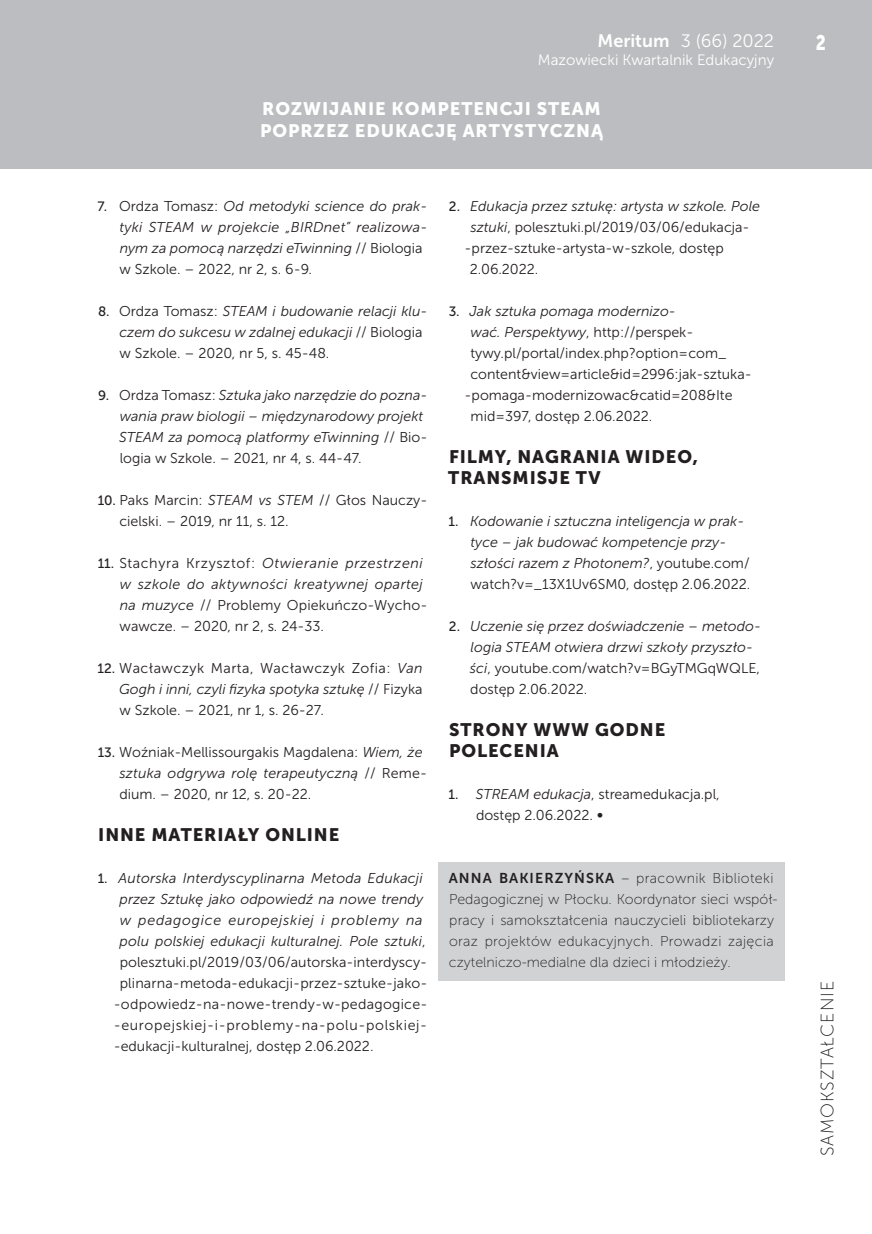
<style>
.page{position:relative;width:872px;height:1234px;background:#fff}
.page>*{position:absolute;margin:0;border:0;box-sizing:border-box;transform-origin:0 0}
.t1{font:21px "Museo Sans 900";color:#fff;scale:.8 1}
.t2{font:18px/21px "Museo Sans 900";letter-spacing:.05em;color:#231f20}
.t3{font:18px/21.6px "Museo Sans 900";letter-spacing:.05em;color:#fff}
.t4{font:18px "Museo Sans 300";color:#fff}
.t5{font:18px "Museo Sans 100";letter-spacing:.05em;color:#231f20}
.t6{font:15px "Museo Sans 300";color:#fff}
.t7{font:italic 14.25px/21px "Museo Sans 300";color:#231f20}
.t8{font:14.25px/21px "Museo Sans 300";color:#231f20}
.t9{font:14.25px/21px "Museo Sans 100";letter-spacing:.01em;color:#231f20}
.t10{font:14.25px "Museo Sans 300";letter-spacing:.045em;color:#231f20}
.t11{font:14.25px "Museo Sans 300";letter-spacing:.02em;color:#231f20}
.t12{font:italic 14.25px "Museo Sans 300";letter-spacing:.05em;color:#231f20}
.s1{font-family:"Museo Sans 700"}
.s2{font-family:"Museo Sans 500";font-style:normal;font-size:13.5px}
.s3{font-style:normal}
.s4{font-family:"Museo Sans 500";font-size:13.5px}
.s5{font-style:italic}
.s6{font-size:16.5px}
</style>
<div class="page">
<div style="left:0;top:0;width:872px;height:169px;background:#bcbdc0"></div>
<div style="left:438px;top:862px;width:346px;height:118px;background:#d1d2d4"></div>
<p class="t4" style="left:597px;top:31px;width:178px"><span class="s1">Meritum</span> 3 (66) 2022</p>
<p class="t6" style="left:538px;top:52px;width:238px">Mazowiecki Kwartalnik Edukacyjny</p>
<p class="t3" style="left:260px;top:98px;width:344px">ROZWIJANIE KOMPETENCJI STEAM<br>POPRZEZ EDUKACJĘ ARTYSTYCZNĄ</p>
<p class="t7" style="left:120px;top:195px;width:309px;text-indent:-22px"><span class="s2">7.</span> <span class="s3">Ordza Tomasz:</span> Od metodyki science do prak&shy;tyki STEAM w projekcie „BIRDnet” realizowa&shy;nym za pomocą narzędzi eTwinning <span class="s3">// Biologia w Szkole. – 2022, nr 2, s. 6-9.</span></p>
<p class="t7" style="left:119px;top:300px;width:309px;text-indent:-21px"><span class="s2">8.</span> <span class="s3">Ordza Tomasz:</span> STEAM i budowanie relacji klu&shy;czem do sukcesu w zdalnej edukacji <span class="s3">// Biologia w Szkole. – 2020, nr 5, s. 45-48.</span></p>
<p class="t7" style="left:119px;top:384px;width:310px;text-indent:-21px"><span class="s2">9.</span> <span class="s3">Ordza Tomasz:</span> Sztuka jako narzędzie do pozna&shy;wania praw biologii – międzynarodowy projekt STEAM za pomocą platformy eTwinning <span class="s3">// Bio&shy;logia w Szkole. – 2021, nr 4, s. 44-47.</span></p>
<p class="t8" style="left:119px;top:489px;width:309px;text-indent:-22px"><span class="s4">10.</span> Paks Marcin: <span class="s5">STEAM vs STEM</span> // Głos Nauczy&shy;cielski. – 2019, nr 11, s. 12.</p>
<p class="t8" style="left:120px;top:552px;width:309px;text-indent:-22px"><span class="s4">11.</span> Stachyra Krzysztof: <span class="s5">Otwieranie przestrzeni w szkole do aktywności kreatywnej opartej na muzyce</span> // Problemy Opiekuńczo-Wycho&shy;wawcze. – 2020, nr 2, s. 24-33.</p>
<p class="t8" style="left:119px;top:657px;width:305px;text-align:justify;text-indent:-22px"><span class="s4">12.</span> Wacławczyk Marta, Wacławczyk Zofia: <span class="s5">Van Gogh i inni, czyli fizyka spotyka sztukę</span> // Fizyka w Szkole. – 2021, nr 1, s. 26-27.</p>
<p class="t8" style="left:119px;top:741px;width:309px;text-indent:-22px"><span class="s4">13.</span> Woźniak-Mellissourgakis Magdalena: <span class="s5">Wiem, że sztuka odgrywa rolę terapeutyczną</span> // Reme&shy;dium. – 2020, nr 12, s. 20-22.</p>
<p class="t2" style="left:98px;top:824px;width:242px">INNE MATERIAŁY ONLINE</p>
<p class="t7" style="left:98px;top:867px;width:326px"><span class="s2">1.</span> Autorska Interdyscyplinarna Metoda Edukacji</p>
<p class="t7" style="left:120px;top:888px;width:305px">przez Sztukę jako odpowiedź na nowe trendy</p>
<p class="t12" style="left:120px;top:912px;width:304px">w pedagogice europejskiej i problemy na</p>
<p class="t7" style="left:120px;top:930px;width:307px">polu polskiej edukacji kulturalnej. Pole sztuki<span class="s3">,</span></p>
<p class="t8" style="left:120px;top:951px;width:309px">polesztuki.pl/2019/03/06/autorska-interdyscy-</p>
<p class="t8" style="left:120px;top:972px;width:309px">plinarna-metoda-edukacji-przez-sztuke-jako-</p>
<p class="t11" style="left:114px;top:996px;width:315px">-odpowiedz-na-nowe-trendy-w-pedagogice-</p>
<p class="t10" style="left:114px;top:1017px;width:315px">-europejskiej-i-problemy-na-polu-polskiej-</p>
<p class="t8" style="left:114px;top:1035px;width:261px">-edukacji-kulturalnej, dostęp 2.06.2022.</p>
<p class="t7" style="left:449px;top:195px;width:313px"><span class="s2">2.</span> Edukacja przez sztukę: artysta w szkole. Pole</p>
<p class="t8" style="left:470px;top:216px;width:281px"><span class="s5">sztuki</span>, polesztuki.pl/2019/03/06/edukacja-</p>
<p class="t8" style="left:464px;top:237px;width:261px">-przez-sztuke-artysta-w-szkole, dostęp</p>
<p class="t8" style="left:470px;top:258px;width:70px">2.06.2022.</p>
<p class="t7" style="left:449px;top:300px;width:229px"><span class="s2">3.</span> Jak sztuka pomaga modernizo-</p>
<p class="t8" style="left:470px;top:321px;width:224px"><span class="s5">wać. Perspektywy</span>, http://perspek-</p>
<p class="t8" style="left:470px;top:342px;width:257px">tywy.pl/portal/index.php?option=com_</p>
<p class="t8" style="left:470px;top:363px;width:283px">content&amp;view=article&amp;id=2996:jak-sztuka-</p>
<p class="t8" style="left:464px;top:384px;width:269px">-pomaga-modernizowac&amp;catid=208&amp;Ite</p>
<p class="t8" style="left:470px;top:405px;width:183px">mid=397, dostęp 2.06.2022.</p>
<p class="t2" style="left:448px;top:446px;width:251px">FILMY, NAGRANIA WIDEO,<br>TRANSMISJE TV</p>
<p class="t7" style="left:470px;top:510px;width:281px;text-indent:-22px"><span class="s2">1.</span> Kodowanie i sztuczna inteligencja w prak&shy;tyce – jak budować kompetencje przy&shy;szłości razem z Photonem?<span class="s3">, youtube.com/ watch?v=_13X1Uv6SM0, dostęp 2.06.2022.</span></p>
<p class="t7" style="left:470px;top:615px;width:292px;text-indent:-21px"><span class="s2">2.</span> Uczenie się przez doświadczenie – metodo&shy;logia STEAM otwiera drzwi szkoły przyszło&shy;ści<span class="s3">, youtube.com/watch?v=BGyTMGqWQLE, dostęp 2.06.2022.</span></p>
<p class="t2" style="left:449px;top:719px;width:218px">STRONY WWW GODNE<br>POLECENIA</p>
<p class="t8" style="left:476px;top:783px;width:245px;text-indent:-27px"><span class="s4">1.</span> <span class="s5">STREAM edukacja</span>, streamedukacja.pl, dostęp 2.06.2022. <span class="s6">•</span></p>
<p class="t9" style="left:449px;top:867px;width:330px"><span class="s1">ANNA BAKIERZYŃSKA</span> – pracownik Biblioteki Pedagogicznej w Płocku. Koordynator sieci współ&shy;pracy i samokształcenia nauczycieli bibliotekarzy oraz projektów edukacyjnych. Prowadzi zajęcia czytelniczo-medialne dla dzieci i młodzieży.</p>
<h1 class="t1" style="left:815px;top:30px;width:14px">2</h1>
<p class="t5" style="left:817px;top:1156px;width:177px;rotate:-90deg">SAMOKSZTAŁCENIE</p>
</div>
